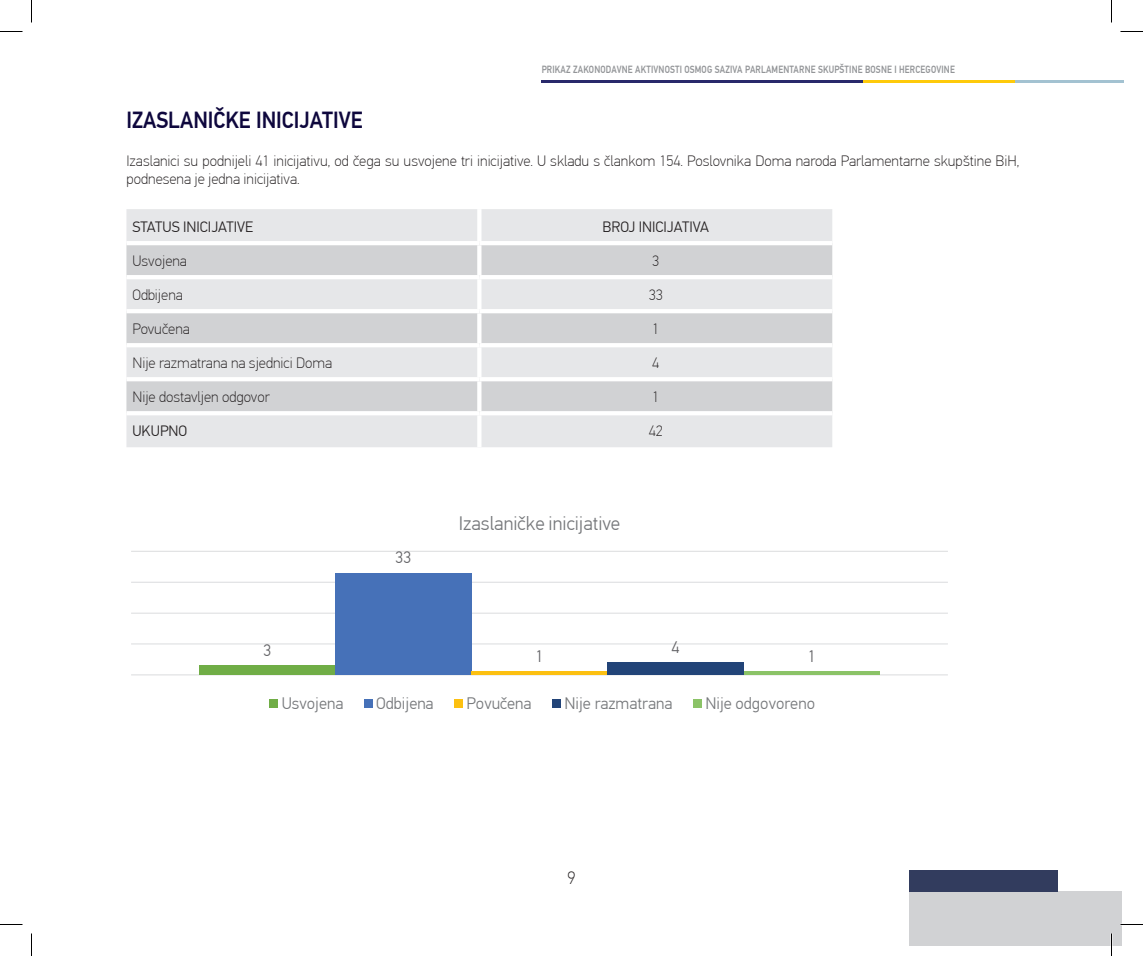
<style>
.page{position:relative;width:1143px;height:956px;background:#fff}
.page>*{position:absolute;margin:0;border:0;box-sizing:border-box;transform-origin:0 0}
.t1{font:500 23.25px "PF Din Text Pro";color:#0e073d;scale:.9 1}
.t2{font:300 19.5px "PF Din Text Pro";color:#76787b}
.t3{font:100 18px "PF Din Text Pro";color:#231f20}
.t4{font:300 16.65px "PF Din Text Pro";color:#76787b}
.t5{font:300 16.65px "PF Din Text Pro";color:#636366}
.t6{font:100 15px/18px "PF Din Text Pro";color:#231f20}
.t7{font:300 15px "PF Din Text Pro";color:#231f20}
.t8{font:500 10.5px "PF Din Text Pro";letter-spacing:.02em;color:#939598;scale:.82 1}
</style>
<div class="page">
<hr style="left:542px;top:80px;width:322px;height:3px;background:#29296b">
<hr style="left:863px;top:80px;width:180px;height:3px;background:#feca0a">
<hr style="left:1015px;top:80px;width:109px;height:3px;background:#a3c2d1">
<div style="left:909px;top:892px;width:213px;height:54px;background:#d1d2d4"></div>
<div style="left:909px;top:870px;width:149px;height:22px;background:#323c5e"></div>
<div style="left:126px;top:209px;width:706px;height:238px;background:#e6e7e9"></div>
<svg style="left:126px;top:245px;width:706px;height:166px;background:#d9dadc"></svg>
<div style="left:477px;top:209px;width:5px;height:32px;background:#fff"></div>
<hr style="left:126px;top:241px;width:353px;height:4px;background:#fff">
<hr style="left:479px;top:241px;width:353px;height:4px;background:#fff">
<div style="left:477px;top:245px;width:5px;height:30px;background:#fff"></div>
<hr style="left:126px;top:275px;width:353px;height:4px;background:#fff">
<hr style="left:479px;top:275px;width:353px;height:4px;background:#fff">
<div style="left:477px;top:279px;width:5px;height:30px;background:#fff"></div>
<hr style="left:126px;top:309px;width:353px;height:4px;background:#fff">
<hr style="left:479px;top:309px;width:353px;height:4px;background:#fff">
<div style="left:477px;top:313px;width:5px;height:30px;background:#fff"></div>
<hr style="left:126px;top:343px;width:353px;height:4px;background:#fff">
<hr style="left:479px;top:343px;width:353px;height:4px;background:#fff">
<div style="left:477px;top:347px;width:5px;height:30px;background:#fff"></div>
<hr style="left:126px;top:377px;width:353px;height:4px;background:#fff">
<hr style="left:479px;top:377px;width:353px;height:4px;background:#fff">
<div style="left:477px;top:381px;width:5px;height:30px;background:#fff"></div>
<hr style="left:126px;top:411px;width:353px;height:4px;background:#fff">
<hr style="left:479px;top:411px;width:353px;height:4px;background:#fff">
<div style="left:477px;top:415px;width:5px;height:32px;background:#fff"></div>
<svg style="left:131px;top:551px;width:817px;height:157px"></svg>
<hr style="left:1120px;top:923px;width:23px;height:2px;background:#fff">
<svg style="left:0;top:31px;width:22px;height:1px"></svg>
<svg style="left:1120px;top:31px;width:23px;height:1px"></svg>
<svg style="left:0;top:924px;width:22px;height:1px"></svg>
<svg style="left:1120px;top:924px;width:23px;height:1px"></svg>
<svg style="left:31px;top:0;width:1px;height:23px"></svg>
<svg style="left:31px;top:933px;width:1px;height:23px"></svg>
<svg style="left:1111px;top:0;width:1px;height:23px"></svg>
<svg style="left:1111px;top:933px;width:1px;height:23px"></svg>
<p class="t8" style="left:542px;top:64px;width:505px">PRIKAZ ZAKONODAVNE AKTIVNOSTI OSMOG SAZIVA PARLAMENTARNE SKUPŠTINE BOSNE I HERCEGOVINE</p>
<h1 class="t1" style="left:126px;top:106px;width:264px">IZASLANIČKE INICIJATIVE</h1>
<p class="t6" style="left:126px;top:152px;width:894px">Izaslanici su podnijeli 41 inicijativu, od čega su usvojene tri inicijative. U skladu s člankom 154. Poslovnika Doma naroda Parlamentarne skupštine BiH, podnesena je jedna inicijativa.</p>
<p class="t7" style="left:132px;top:218px;width:122px">STATUS INICIJATIVE</p>
<p class="t7" style="left:603px;top:218px;width:108px">BROJ INICIJATIVA</p>
<p class="t6" style="left:132px;top:252px;width:56px">Usvojena</p>
<p class="t6" style="left:652px;top:252px;width:9px">3</p>
<p class="t6" style="left:132px;top:286px;width:52px">Odbijena</p>
<p class="t6" style="left:649px;top:286px;width:16px">33</p>
<p class="t6" style="left:132px;top:320px;width:59px">Povučena</p>
<p class="t6" style="left:652px;top:320px;width:9px">1</p>
<p class="t6" style="left:132px;top:354px;width:201px">Nije razmatrana na sjednici Doma</p>
<p class="t6" style="left:652px;top:354px;width:9px">4</p>
<p class="t6" style="left:132px;top:388px;width:139px">Nije dostavljen odgovor</p>
<p class="t6" style="left:652px;top:388px;width:9px">1</p>
<p class="t7" style="left:132px;top:422px;width:56px">UKUPNO</p>
<p class="t6" style="left:649px;top:422px;width:16px">42</p>
<p class="t5" style="left:395px;top:548px;width:18px">33</p>
<h2 class="t2" style="left:459px;top:512px;width:163px">Izaslaničke inicijative</h2>
<p class="t5" style="left:263px;top:641px;width:10px">3</p>
<p class="t5" style="left:535px;top:647px;width:10px">1</p>
<p class="t5" style="left:672px;top:638px;width:10px">4</p>
<p class="t5" style="left:808px;top:647px;width:10px">1</p>
<p class="t4" style="left:282px;top:693px;width:63px">Usvojena</p>
<p class="t4" style="left:376px;top:693px;width:59px">Odbijena</p>
<p class="t4" style="left:467px;top:693px;width:67px">Povučena</p>
<p class="t4" style="left:565px;top:693px;width:110px">Nije razmatrana</p>
<p class="t4" style="left:705px;top:693px;width:111px">Nije odgovoreno</p>
<p class="t3" style="left:567px;top:867px;width:10px">9</p>
</div>
